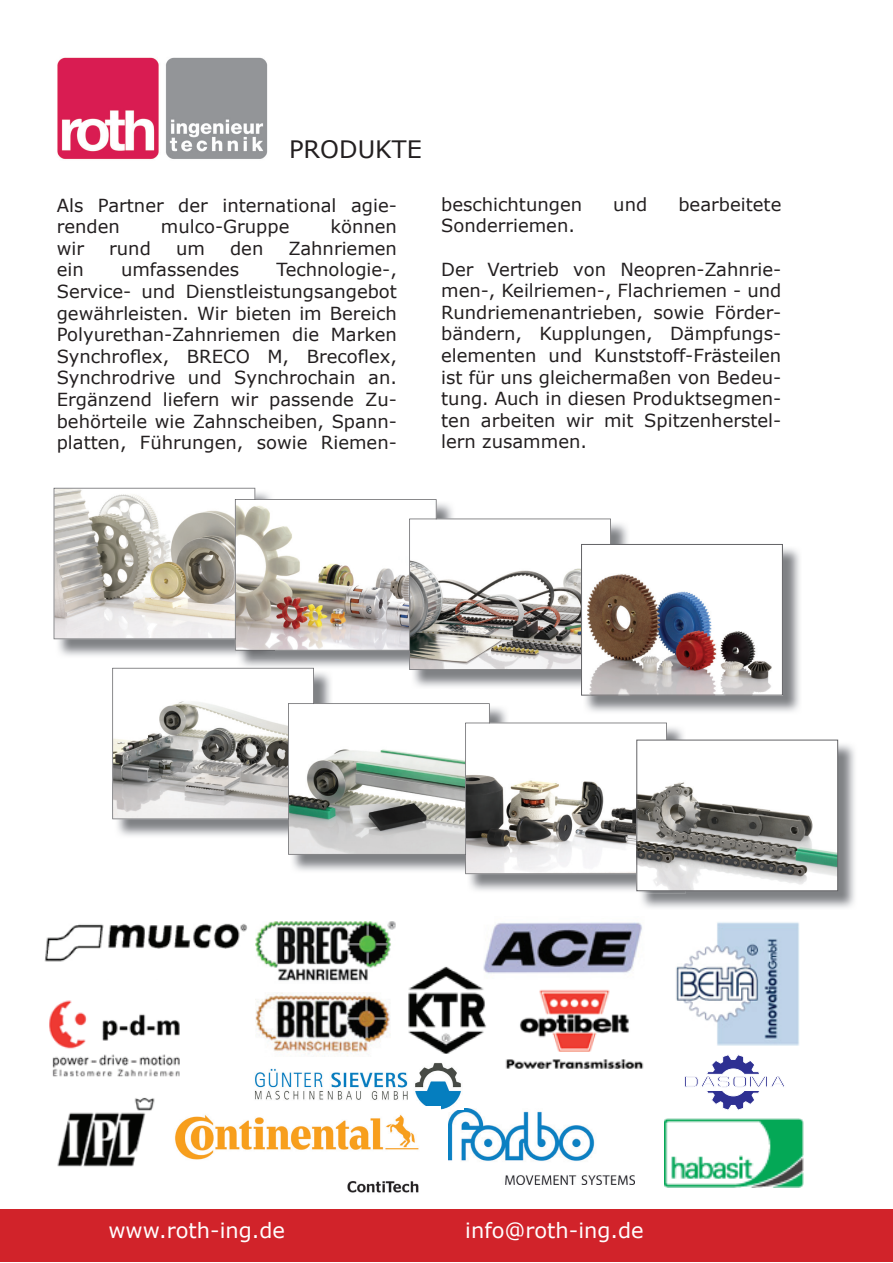
<style>
.page{position:relative;width:893px;height:1263px;background:#fff}
.page>*{position:absolute;margin:0;border:0;box-sizing:border-box;transform-origin:0 0}
.t1{font:24px "Verdana";color:#231f20}
.t2{font:21px "Verdana";color:#fff}
.t3{font:18px/21.6px "Verdana";color:#231f20;text-align:justify}
</style>
<div class="page">
<img style="left:57px;top:57px;width:211px;height:102px">
<div style="left:1px;top:1210px;width:892px;height:52px;background:#d1232a"></div>
<img style="left:57px;top:922px;width:742px;height:245px">
<img style="left:667px;top:548px;width:133px;height:164px">
<img style="left:667px;top:548px;width:114px;height:145px">
<div style="left:581px;top:544px;width:202px;height:151px;border:1px solid #636366"></div>
<img style="left:467px;top:727px;width:219px;height:165px">
<svg style="left:54px;top:488px;width:613px;height:386px"></svg>
<img style="left:641px;top:742px;width:214px;height:166px">
<img style="left:638px;top:742px;width:198px;height:147px">
<div style="left:636px;top:740px;width:202px;height:151px;border:1px solid #636366"></div>
<div style="left:340px;top:1077px;width:499px;height:122px;background:#fff"></div>
<div style="left:54px;top:918px;width:402px;height:61px;background:#fff"></div>
<div style="left:54px;top:993px;width:334px;height:83px;background:#fff"></div>
<div style="left:210px;top:978px;width:79px;height:114px;background:#fff"></div>
<img style="left:255px;top:921px;width:140px;height:63px">
<img style="left:449px;top:1108px;width:186px;height:76px">
<img style="left:664px;top:1118px;width:140px;height:69px">
<img style="left:255px;top:992px;width:140px;height:64px">
<img style="left:44px;top:923px;width:203px;height:39px">
<img style="left:49px;top:1000px;width:142px;height:94px">
<div style="left:391px;top:1036px;width:105px;height:57px;background:#fff"></div>
<img style="left:252px;top:1062px;width:211px;height:48px">
<svg style="left:642px;top:1054px;width:157px;height:56px"></svg>
<img style="left:402px;top:961px;width:90px;height:92px">
<div style="left:468px;top:916px;width:212px;height:39px;background:#fff"></div>
<img style="left:476px;top:922px;width:175px;height:57px">
<div style="left:163px;top:1115px;width:158px;height:63px;background:#fff"></div>
<img style="left:170px;top:1107px;width:270px;height:86px">
<h1 class="t1" style="left:289px;top:134px;width:134px">PRODUKTE</h1>
<p class="t3" style="left:57px;top:194px;width:342px">Als Partner der international agie&shy;renden</p>
<p class="t3" style="left:161px;top:216px;width:130px">mulco-Gruppe</p>
<p class="t3" style="left:330px;top:216px;width:68px">können</p>
<p class="t3" style="left:57px;top:238px;width:29px">wir</p>
<p class="t3" style="left:109px;top:238px;width:43px">rund</p>
<p class="t3" style="left:176px;top:238px;width:30px">um</p>
<p class="t3" style="left:230px;top:238px;width:35px">den</p>
<p class="t3" style="left:288px;top:238px;width:110px">Zahnriemen</p>
<p class="t3" style="left:57px;top:259px;width:29px">ein</p>
<p class="t3" style="left:121px;top:259px;width:120px">umfassendes</p>
<p class="t3" style="left:57px;top:259px;width:342px;text-indent:220px">Technologie-, Service- und Dienstleistungsangebot gewährleisten. Wir bieten im Bereich Polyurethan-Zahnriemen die Marken Synchroflex, BRECO M, Brecoflex, Synchrodrive und Synchrochain an.<br>Ergänzend liefern wir passende Zu&shy;behörteile wie Zahnscheiben, Spann&shy;platten, Führungen, sowie Riemen-</p>
<p class="t3" style="left:441px;top:194px;width:143px">beschichtungen</p>
<p class="t3" style="left:613px;top:194px;width:36px">und</p>
<p class="t3" style="left:678px;top:194px;width:104px">bearbeitete</p>
<p class="t3" style="left:441px;top:215px;width:135px">Sonderriemen.</p>
<p class="t3" style="left:441px;top:258px;width:342px">Der Vertrieb von Neopren-Zahnrie&shy;men-, Keilriemen-, Flachriemen - und Rundriemenantrieben, sowie Förder&shy;bändern, Kupplungen, Dämpfungs&shy;elementen und Kunststoff-Frästeilen ist für uns gleichermaßen von Bedeu&shy;tung. Auch in diesen Produktsegmen&shy;ten arbeiten wir mit Spitzenherstel&shy;lern zusammen.</p>
<p class="t2" style="left:108px;top:1217px;width:178px">www.roth-ing.de</p>
<p class="t2" style="left:465px;top:1217px;width:180px">info@roth-ing.de</p>
</div>
